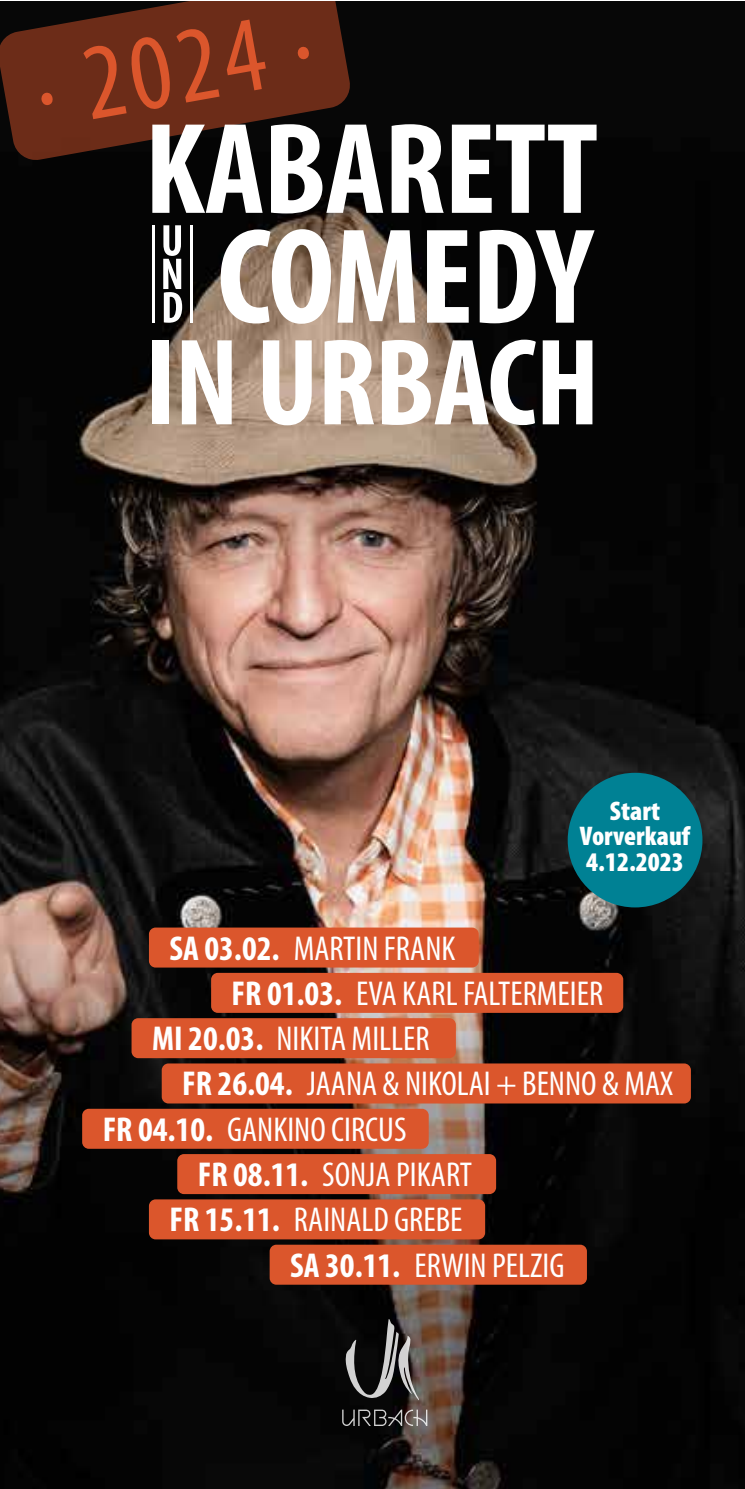
<style>
.page{position:relative;width:745px;height:1489px;background:#fff}
.page>*{position:absolute;margin:0;border:0;box-sizing:border-box;transform-origin:0 0}
.t1{font:700 condensed 137px "Myriad Pro";letter-spacing:-.01em;color:#fff}
.t2{font:700 condensed 130.75px "Myriad Pro";letter-spacing:-.01em;color:#fff}
.t3{font:700 condensed 124.5px "Myriad Pro";letter-spacing:-.01em;color:#fff}
.t4{font:condensed 108.5px "Myriad Pro";color:#db562c}
.t5{font:condensed 34.5px "Myriad Pro";color:#fff}
.t6{font:900 condensed 27px/25.5px "Myriad Pro";color:#fff;text-align:center}
.s1{font-weight:700}
</style>
<div class="page">
<img style="left:0;top:1px;width:744px;height:1487px">
<svg style="left:0;top:1px;width:349px;height:159px;background:#532213"></svg>
<svg style="left:163px;top:225px;width:19px;height:98px"></svg>
<hr style="left:152px;top:225px;width:2px;height:97px;background:#fff">
<hr style="left:190px;top:225px;width:3px;height:97px;background:#fff">
<svg style="left:345px;top:1318px;width:74px;height:81px;background:#464444"></svg>
<svg style="left:342px;top:1409px;width:85px;height:16px"></svg>
<div style="left:149px;top:927px;width:329px;height:40px;background:#db562c;border-radius:7px"></div>
<div style="left:211px;top:972px;width:411px;height:40px;background:#db562c;border-radius:7px"></div>
<div style="left:131px;top:1018px;width:324px;height:40px;background:#db562c;border-radius:7px"></div>
<div style="left:162px;top:1063px;width:528px;height:40px;background:#db562c;border-radius:7px"></div>
<div style="left:82px;top:1108px;width:346px;height:40px;background:#db562c;border-radius:7px"></div>
<div style="left:177px;top:1153px;width:319px;height:40px;background:#db562c;border-radius:7px"></div>
<div style="left:149px;top:1199px;width:336px;height:40px;background:#db562c;border-radius:7px"></div>
<div style="left:269px;top:1244px;width:317px;height:40px;background:#db562c;border-radius:7px"></div>
<div style="left:567px;top:772px;width:135px;height:135px;background:#008194;border-radius:50%"></div>
<h3 class="t4" style="left:25px;top:35px;width:283px;rotate:-10deg">· 2024 ·</h3>
<h2 class="t2" style="left:145px;top:97px;width:454px">KABARETT</h2>
<h1 class="t1" style="left:217px;top:201px;width:377px">COMEDY</h1>
<h3 class="t3" style="left:145px;top:314px;width:456px">IN URBACH</h3>
<p class="t6" style="left:579px;top:798px;width:112px">Start<br>Vorverkauf<br>4.12.2023</p>
<p class="t5" style="left:169px;top:929px;width:287px"><span class="s1">SA 03.02.</span> MARTIN FRANK</p>
<p class="t5" style="left:231px;top:974px;width:373px"><span class="s1">FR 01.03.</span> EVA KARL FALTERMEIER</p>
<p class="t5" style="left:152px;top:1020px;width:279px"><span class="s1">MI 20.03.</span> NIKITA MILLER</p>
<p class="t5" style="left:182px;top:1065px;width:492px"><span class="s1">FR 26.04.</span> JAANA &amp; NIKOLAI + BENNO &amp; MAX</p>
<p class="t5" style="left:103px;top:1110px;width:305px"><span class="s1">FR 04.10.</span> GANKINO CIRCUS</p>
<p class="t5" style="left:198px;top:1155px;width:276px"><span class="s1">FR 08.11.</span> SONJA PIKART</p>
<p class="t5" style="left:169px;top:1201px;width:294px"><span class="s1">FR 15.11.</span> RAINALD GREBE</p>
<p class="t5" style="left:290px;top:1246px;width:276px"><span class="s1">SA 30.11.</span> ERWIN PELZIG</p>
</div>
